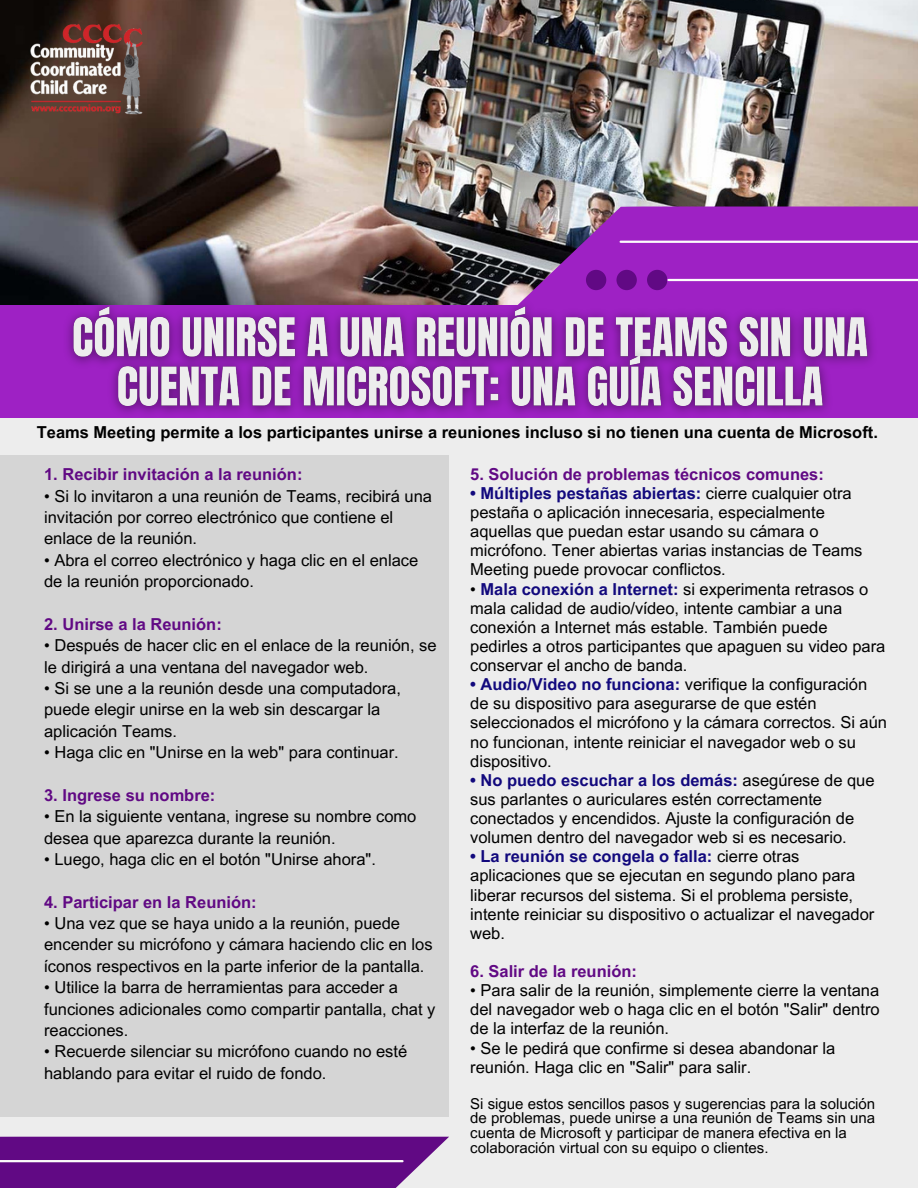
<style>
.page{position:relative;width:918px;height:1188px;background:#ededed}
.page>*{position:absolute;margin:0;border:0;box-sizing:border-box;transform-origin:0 0}
.t1{font:16.5px/19.2px "Arial MT Pro";color:#000}
.t2{font:700 16.5px "Arial MT Pro";color:#610984}
.t3{font:700 16.5px "Arial MT Pro";color:#000}
.t4{font:15px/14.7px "Arial MT Pro";color:#000}
.s1{font-weight:700;color:#12097d}
</style>
<div class="page">
<div style="left:0;top:455px;width:449px;height:662px;background:#d5d5d5"></div>
<div style="left:0;top:304px;width:57px;height:114px;background:#9e21c4"></div>
<img style="left:0;top:0;width:918px;height:304px">
<svg style="left:399px;top:207px;width:519px;height:211px;background:#87329e"></svg>
<svg style="left:0;top:1137px;width:449px;height:51px;background:#6a188b"></svg>
<hr style="left:621px;top:241px;width:297px;height:2px;background:#fcfcfb">
<svg style="left:586px;top:270px;width:81px;height:20px;background:#79129d"></svg>
<img style="left:16px;top:17px;width:145px;height:104px">
<img style="left:57px;top:291px;width:827px;height:127px">
<hr style="left:669px;top:279px;width:249px;height:2px;background:#fcfcfb">
<hr style="left:0;top:1160px;width:403px;height:2px;background:#fcfcfb">
<p class="t3" style="left:37px;top:426px;width:843px">Teams Meeting permite a los participantes unirse a reuniones incluso si no tienen una cuenta de Microsoft.</p>
<h2 class="t2" style="left:44px;top:468px;width:260px">1. Recibir invitación a la reunión:</h2>
<p class="t1" style="left:44px;top:487px;width:389px;line-height:21.3px">• Si lo invitaron a una reunión de Teams, recibirá una invitación por correo electrónico que contiene el enlace de la reunión.</p>
<p class="t1" style="left:44px;top:551px;width:376px;line-height:21.3px">• Abra el correo electrónico y haga clic en el enlace de la reunión proporcionado.</p>
<p class="t2" style="left:44px;top:618px;width:179px">2. Unirse a la Reunión:</p>
<p class="t1" style="left:44px;top:637px;width:394px;line-height:21.3px">• Después de hacer clic en el enlace de la reunión, se le dirigirá a una ventana del navegador web.</p>
<p class="t1" style="left:44px;top:680px;width:358px;line-height:21.3px">• Si se une a la reunión desde una computadora, puede elegir unirse en la web sin descargar la aplicación Teams.</p>
<p class="t1" style="left:44px;top:745px;width:356px">• Haga clic en "Unirse en la web" para continuar.</p>
<p class="t2" style="left:44px;top:789px;width:173px">3. Ingrese su nombre:</p>
<p class="t1" style="left:44px;top:808px;width:374px;line-height:21.3px">• En la siguiente ventana, ingrese su nombre como desea que aparezca durante la reunión.</p>
<p class="t1" style="left:44px;top:852px;width:333px">• Luego, haga clic en el botón "Unirse ahora".</p>
<p class="t2" style="left:44px;top:896px;width:214px">4. Participar en la Reunión:</p>
<p class="t1" style="left:44px;top:915px;width:390px;line-height:21.3px">• Una vez que se haya unido a la reunión, puede encender su micrófono y cámara haciendo clic en los íconos respectivos en la parte inferior de la pantalla.</p>
<p class="t1" style="left:44px;top:979px;width:393px;line-height:21.3px">• Utilice la barra de herramientas para acceder a funciones adicionales como compartir pantalla, chat y reacciones.</p>
<p class="t1" style="left:44px;top:1043px;width:365px;line-height:21.3px">• Recuerde silenciar su micrófono cuando no esté hablando para evitar el ruido de fondo.</p>
<p class="t2" style="left:470px;top:468px;width:355px">5. Solución de problemas técnicos comunes:</p>
<p class="t1" style="left:470px;top:486px;width:394px"><span class="s1">• Múltiples pestañas abiertas:</span> cierre cualquier otra pestaña o aplicación innecesaria, especialmente aquellas que puedan estar usando su cámara o micrófono. Tener abiertas varias instancias de Teams Meeting puede provocar conflictos.</p>
<p class="t1" style="left:470px;top:581px;width:417px">• <span class="s1">Mala conexión a Internet:</span> si experimenta retrasos o mala calidad de audio/vídeo, intente cambiar a una conexión a Internet más estable. También puede pedirles a otros participantes que apaguen su video para conservar el ancho de banda.</p>
<p class="t1" style="left:470px;top:677px;width:418px"><span class="s1">• Audio/Video no funciona:</span> verifique la configuración de su dispositivo para asegurarse de que estén seleccionados el micrófono y la cámara correctos. Si aún no funcionan, intente reiniciar el navegador web o su dispositivo.</p>
<p class="t1" style="left:470px;top:773px;width:406px"><span class="s1">• No puedo escuchar a los demás:</span> asegúrese de que sus parlantes o auriculares estén correctamente conectados y encendidos. Ajuste la configuración de volumen dentro del navegador web si es necesario.</p>
<p class="t1" style="left:470px;top:849px;width:406px"><span class="s1">• La reunión se congela o falla:</span> cierre otras aplicaciones que se ejecutan en segundo plano para liberar recursos del sistema. Si el problema persiste, intente reiniciar su dispositivo o actualizar el navegador web.</p>
<p class="t2" style="left:470px;top:965px;width:168px">6. Salir de la reunión:</p>
<p class="t1" style="left:470px;top:983px;width:411px;text-align:justify">• Para salir de la reunión, simplemente cierre la ventana del navegador web o haga clic en el botón "Salir" dentro de la interfaz de la reunión.</p>
<p class="t1" style="left:470px;top:1040px;width:367px">• Se le pedirá que confirme si desea abandonar la reunión. Haga clic en "Salir" para salir.</p>
<p class="t4" style="left:470px;top:1098px;width:407px">Si sigue estos sencillos pasos y sugerencias para la solución de problemas, puede unirse a una reunión de Teams sin una cuenta de Microsoft y participar de manera efectiva en la colaboración virtual con su equipo o clientes.</p>
</div>
